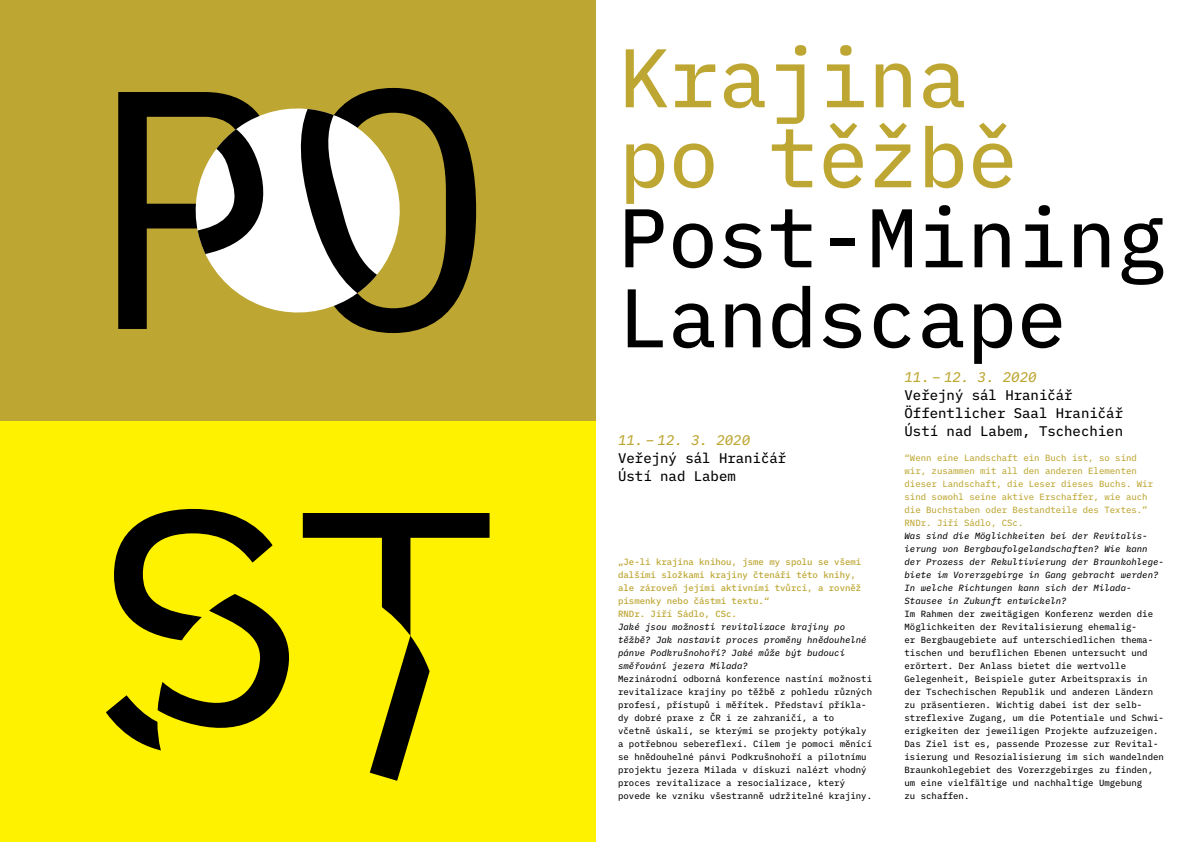
<style>
.page{position:relative;width:1191px;height:842px;background:#fff}
.page>*{position:absolute;margin:0;border:0;box-sizing:border-box;transform-origin:0 0}
.t1{font:83px/80px "IBM Plex Mono Text";color:#000}
.t2{font:83px/80px "IBM Plex Mono Text";color:#bda632}
.t3{font:14px/18px "IBM Plex Mono Text";color:#000}
.t4{font:italic 14px "IBM Plex Mono Text";color:#bda632}
.t5{font:9px/13px "IBM Plex Mono Text";color:#000}
.t6{font:italic 9px/13px "IBM Plex Mono Text";color:#000}
.t7{font:9px/13px "IBM Plex Mono Text";color:#bda632}
.t8{font:500 9px/13px "IBM Plex Mono";color:#bda632}
</style>
<div class="page">
<div style="left:0;top:0;width:595px;height:421px;background:#bda632"></div>
<div style="left:0;top:421px;width:595px;height:421px;background:#fff200"></div>
<svg style="left:118px;top:88px;width:358px;height:245px"></svg>
<svg style="left:106px;top:509px;width:383px;height:234px"></svg>
<svg style="left:181px;top:94px;width:233px;height:233px"></svg>
<svg style="left:298px;top:109px;width:79px;height:184px;background:#979692"></svg>
<svg style="left:198px;top:129px;width:73px;height:125px;background:#8f8c81"></svg>
<svg style="left:141px;top:563px;width:313px;height:210px"></svg>
<svg style="left:370px;top:636px;width:59px;height:145px"></svg>
<svg style="left:158px;top:594px;width:136px;height:143px"></svg>
<h1 class="t2" style="left:619px;top:31px;width:400px">Krajina po těžbě</h1>
<h1 class="t1" style="left:618px;top:191px;width:549px">Post-Mining<br>Landscape</h1>
<h2 class="t4" style="left:618px;top:429px;width:133px">11. – 12. 3. 2020</h2>
<h2 class="t3" style="left:618px;top:448px;width:170px">Veřejný sál Hraničář<br>Ústí nad Labem</h2>
<p class="t8" style="left:618px;top:555px;width:245px">„Je-li krajina knihou, jsme my spolu se všemi dalšími složkami krajiny čtenáři této knihy, ale zároveň jejími aktivními tvůrci, a rovněž písmenky nebo částmi textu.“<br>RNDr. Jiří Sádlo, CSc.</p>
<p class="t6" style="left:618px;top:620px;width:250px">Jaké jsou možnosti revitalizace krajiny po těžbě? Jak nastavit proces proměny hnědouhelné pánve Podkrušnohoří? Jaké může být budoucí směřování jezera Milada?</p>
<p class="t5" style="left:618px;top:672px;width:255px">Mezinárodní odborná konference nastíní možnosti revitalizace krajiny po těžbě z pohledu různých profesí, přístupů i měřítek. Představí příkla&shy;dy dobré praxe z ČR i ze zahraničí, a to<br>včetně úskalí, se kterými se projekty potýkaly a potřebnou sebereflexí. Cílem je pomoci měnící se hnědouhelné pánvi Podkrušnohoří a pilotnímu projektu jezera Milada v diskuzi nalézt vhodný proces revitalizace a resocializace, který povede ke vzniku všestranně udržitelné krajiny.</p>
<h2 class="t4" style="left:904px;top:366px;width:133px">11. – 12. 3. 2020</h2>
<h2 class="t3" style="left:904px;top:385px;width:220px">Veřejný sál Hraničář<br>Öffentlicher Saal Hraničář<br>Ústí nad Labem, Tschechien</h2>
<p class="t7" style="left:904px;top:451px;width:250px">“Wenn eine Landschaft ein Buch ist, so sind wir, zusammen mit all den anderen Elementen dieser Landschaft, die Leser dieses Buchs. Wir sind sowohl seine aktive Erschaffer, wie auch die Buchstaben oder Bestandteile des Textes.” RNDr. Jiří Sádlo, CSc.</p>
<p class="t6" style="left:904px;top:529px;width:261px">Was sind die Möglichkeiten bei der Revitalis&shy;ierung von Bergbaufolgelandschaften? Wie kann der Prozess der Rekultivierung der Braunkohlege&shy;biete im Vorerzgebirge in Gang gebracht werden?<br>In welche Richtungen kann sich der Milada-Stausee in Zukunft entwickeln?</p>
<p class="t5" style="left:904px;top:607px;width:261px">Im Rahmen der zweitägigen Konferenz werden die Möglichkeiten der Revitalisierung ehemalig-<br>er Bergbaugebiete auf unterschiedlichen thema&shy;tischen und beruflichen Ebenen untersucht und erörtert. Der Anlass bietet die wertvolle Gelegenheit, Beispiele guter Arbeitspraxis in der Tschechischen Republik und anderen Ländern zu präsentieren. Wichtig dabei ist der selb&shy;streflexive Zugang, um die Potentiale und Schwi&shy;erigkeiten der jeweiligen Projekte aufzuzeigen.<br>Das Ziel ist es, passende Prozesse zur Revital&shy;isierung und Resozialisierung im sich wandelnden Braunkohlegebiet des Vorerzgebirges zu finden, um eine vielfältige und nachhaltige Umgebung<br>zu schaffen.</p>
</div>
